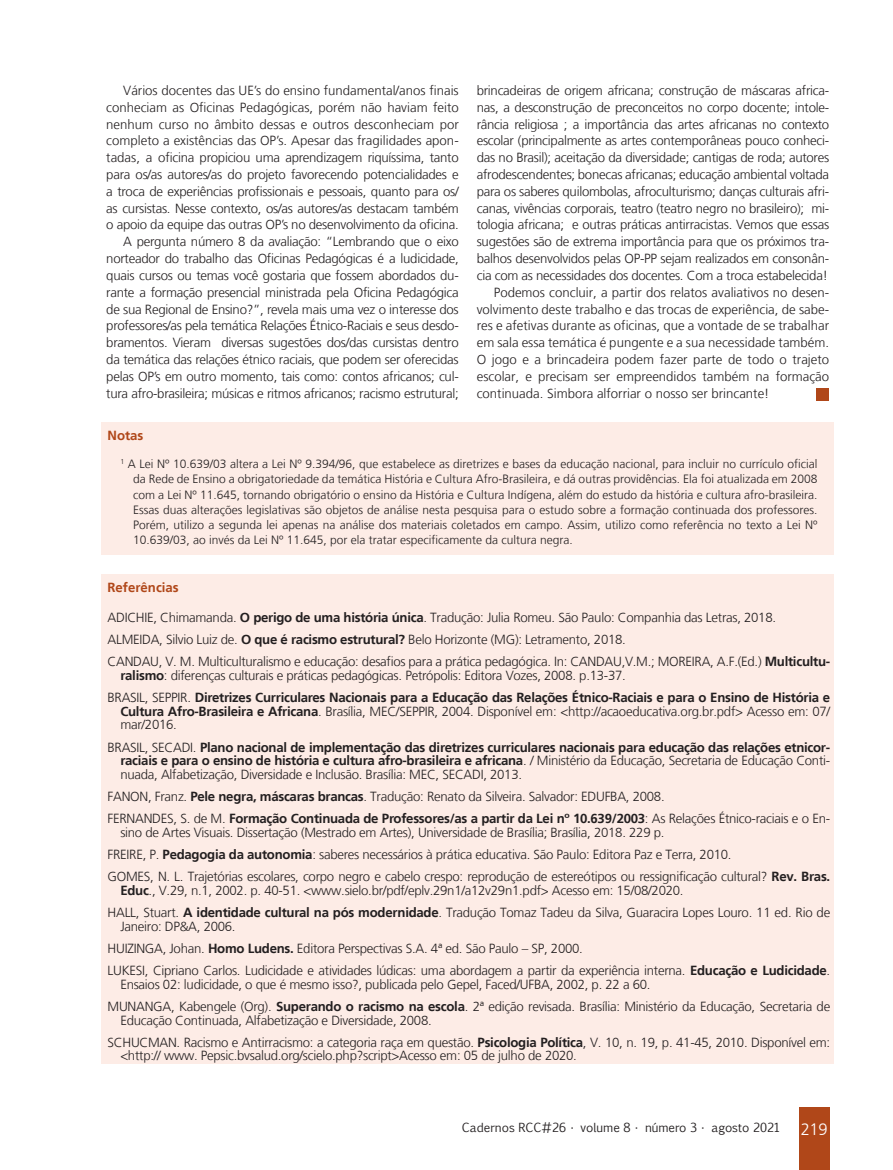
<style>
.page{position:relative;width:893px;height:1170px;background:#fff}
.page>*{position:absolute;margin:0;border:0;box-sizing:border-box;transform-origin:0 0}
.Miolo__8_8{font:300 13.2px/16.8px "Frutiger LT";letter-spacing:-.02em;color:#231f20;text-align:justify}
.Referências__8_8{font:300 13.2px/13.6px "Frutiger LT";letter-spacing:-.02em;color:#231f20}
.Referências__8_8-2{font:700 13.2px/13.6px "Frutiger LT";letter-spacing:-.02em;color:#231f20;text-align:justify}
.Subtítulo_LARANJA_DO{font:700 13.2px "Frutiger LT";color:#b04719}
.Notas{font:300 12px/15px "Frutiger LT";color:#231f20;text-align:justify}
.t1{font:12px "Euphemia CAS";color:#231f20}
.s1{font-weight:700}
.s2{font-weight:300}
.s3{font-family:"Frutiger LT";font-weight:300;font-size:16.5px;color:#fff}
</style>
<div class="page">
<div style="left:799px;top:1107px;width:30px;height:62px;background:#b04719"></div>
<div style="left:816px;top:388px;width:13px;height:13px;background:#b04719"></div>
<div style="left:102px;top:422px;width:732px;height:133px;background:#fdece6"></div>
<div style="left:102px;top:573px;width:732px;height:490px;background:#fdece6"></div>
<p class="Miolo__8_8" style="left:106px;top:82px;width:354px;text-indent:17px">Vários docentes das UE’s do ensino fundamental/anos finais conheciam as Oficinas Pedagógicas, porém não haviam feito nenhum curso no âmbito dessas e outros desconheciam por completo a existências das OP’s. Apesar das fragilidades apon&shy;tadas, a oficina propiciou uma aprendizagem riquíssima, tanto para os/as autores/as do projeto favorecendo potencialidades e a troca de experiências profissionais e pessoais, quanto para os/ as cursistas. Nesse contexto, os/as autores/as destacam também o apoio da equipe das outras OP’s no desenvolvimento da oficina.</p>
<p class="Miolo__8_8" style="left:106px;top:233px;width:354px;text-indent:17px">A pergunta número 8 da avaliação: “Lembrando que o eixo norteador do trabalho das Oficinas Pedagógicas é a ludicidade, quais cursos ou temas você gostaria que fossem abordados du&shy;rante a formação presencial ministrada pela Oficina Pedagógica de sua Regional de Ensino?”, revela mais uma vez o interesse dos professores/as pela temática Relações Étnico-Raciais e seus desdo&shy;bramentos. Vieram diversas sugestões dos/das cursistas dentro da temática das relações étnico raciais, que podem ser oferecidas pelas OP’s em outro momento, tais como: contos africanos; cul&shy;tura afro-brasileira; músicas e ritmos africanos; racismo estrutural;</p>
<p class="Miolo__8_8" style="left:477px;top:82px;width:354px">brincadeiras de origem africana; construção de máscaras africa&shy;nas, a desconstrução de preconceitos no corpo docente; intole&shy;rância religiosa ; a importância das artes africanas no contexto escolar (principalmente as artes contemporâneas pouco conheci&shy;das no Brasil); aceitação da diversidade; cantigas de roda; autores afrodescendentes; bonecas africanas; educação ambiental voltada para os saberes quilombolas, afroculturismo; danças culturais afri&shy;canas, vivências corporais, teatro (teatro negro no brasileiro); mi&shy;tologia africana; e outras práticas antirracistas. Vemos que essas sugestões são de extrema importância para que os próximos tra&shy;balhos desenvolvidos pelas OP-PP sejam realizados em consonân&shy;cia com as necessidades dos docentes. Com a troca estabelecida!</p>
<p class="Miolo__8_8" style="left:477px;top:284px;width:354px;text-indent:17px">Podemos concluir, a partir dos relatos avaliativos no desen&shy;volvimento deste trabalho e das trocas de experiência, de sabe&shy;res e afetivas durante as oficinas, que a vontade de se trabalhar em sala essa temática é pungente e a sua necessidade também.<br>O jogo e a brincadeira podem fazer parte de todo o trajeto escolar, e precisam ser empreendidos também na formação continuada. Simbora alforriar o nosso ser brincante!</p>
<p class="Subtítulo_LARANJA_DO" style="left:108px;top:428px;width:37px">Notas</p>
<p class="Notas" style="left:133px;top:457px;width:686px;text-indent:-13px"><sup>1</sup> A Lei Nº 10.639/03 altera a Lei Nº 9.394/96, que estabelece as diretrizes e bases da educação nacional, para incluir no currículo oficial da Rede de Ensino a obrigatoriedade da temática História e Cultura Afro-Brasileira, e dá outras providências. Ela foi atualizada em 2008 com a Lei Nº 11.645, tornando obrigatório o ensino da História e Cultura Indígena, além do estudo da história e cultura afro-brasileira.<br>Essas duas alterações legislativas são objetos de análise nesta pesquisa para o estudo sobre a formação continuada dos professores.<br>Porém, utilizo a segunda lei apenas na análise dos materiais coletados em campo. Assim, utilizo como referência no texto a Lei Nº 10.639/03, ao invés da Lei Nº 11.645, por ela tratar especificamente da cultura negra.</p>
<p class="Subtítulo_LARANJA_DO" style="left:108px;top:579px;width:73px">Referências</p>
<p class="Referências__8_8" style="left:108px;top:610px;width:670px">ADICHIE, Chimamanda. <span class="s1">O perigo de uma história única</span>. Tradução: Julia Romeu. São Paulo: Companhia das Letras, 2018.</p>
<p class="Referências__8_8" style="left:108px;top:633px;width:520px">ALMEIDA, Silvio Luiz de. <span class="s1">O que é racismo estrutural?</span> Belo Horizonte (MG): Letramento, 2018.</p>
<p class="Referências__8_8" style="left:120px;top:655px;width:711px;text-indent:-13px">CANDAU, V. M. Multiculturalismo e educação: desafios para a prática pedagógica. In: CANDAU,V.M.; MOREIRA, A.F.(Ed.) <span class="s1">Multicultu&shy;ralismo</span>: diferenças culturais e práticas pedagógicas. Petrópolis: Editora Vozes, 2008. p.13-37.</p>
<p class="Referências__8_8-2" style="left:120px;top:690px;width:711px;text-indent:-13px"><span class="s2">BRASIL, SEPPIR.</span> Diretrizes Curriculares Nacionais para a Educação das Relações Étnico-Raciais e para o Ensino de História e Cultura Afro-Brasileira e Africana<span class="s2">. Brasília, MEC/SEPPIR, 2004. Disponível em: &lt;http://acaoeducativa.org.br.pdf&gt; Acesso em: 07/ mar/2016.</span></p>
<p class="Referências__8_8-2" style="left:120px;top:740px;width:711px;text-indent:-13px"><span class="s2">BRASIL, SECADI.</span> Plano nacional de implementação das diretrizes curriculares nacionais para educação das relações etnicor&shy;raciais e para o ensino de história e cultura afro-brasileira e africana<span class="s2">. / Ministério da Educação, Secretaria de Educação Conti&shy;nuada, Alfabetização, Diversidade e Inclusão. Brasília: MEC, SECADI, 2013.</span></p>
<p class="Referências__8_8" style="left:108px;top:789px;width:559px">FANON, Franz. <span class="s1">Pele negra, máscaras brancas</span>. Tradução: Renato da Silveira. Salvador: EDUFBA, 2008.</p>
<p class="Referências__8_8" style="left:120px;top:812px;width:711px;text-indent:-13px">FERNANDES, S. de M. <span class="s1">Formação Continuada de Professores/as a partir da Lei nº 10.639/2003</span>: As Relações Étnico-raciais e o En&shy;sino de Artes Visuais. Dissertação (Mestrado em Artes), Universidade de Brasília; Brasília, 2018. 229 p.</p>
<p class="Referências__8_8" style="left:108px;top:847px;width:625px">FREIRE, P. <span class="s1">Pedagogia da autonomia</span>: saberes necessários à prática educativa. São Paulo: Editora Paz e Terra, 2010.</p>
<p class="Referências__8_8" style="left:120px;top:870px;width:711px;text-indent:-13px">GOMES, N. L. Trajetórias escolares, corpo negro e cabelo crespo: reprodução de estereótipos ou ressignificação cultural? <span class="s1">Rev. Bras.<br>Educ</span>., V.29, n.1, 2002. p. 40-51. &lt;www.sielo.br/pdf/eplv.29n1/a12v29n1.pdf&gt; Acesso em: 15/08/2020.</p>
<p class="Referências__8_8" style="left:120px;top:905px;width:711px;text-indent:-13px">HALL, Stuart. <span class="s1">A identidade cultural na pós modernidade</span>. Tradução Tomaz Tadeu da Silva, Guaracira Lopes Louro. 11 ed. Rio de<br>Janeiro: DP&amp;A, 2006.</p>
<p class="Referências__8_8" style="left:108px;top:941px;width:477px">HUIZINGA, Johan. <span class="s1">Homo Ludens.</span> Editora Perspectivas S.A. 4ª ed. São Paulo – SP, 2000.</p>
<p class="Referências__8_8" style="left:120px;top:963px;width:711px;text-indent:-13px">LUKESI, Cipriano Carlos. Ludicidade e atividades lúdicas: uma abordagem a partir da experiência interna. <span class="s1">Educação e Ludicidade</span>.<br>Ensaios 02: ludicidade, o que é mesmo isso?, publicada pelo Gepel, Faced/UFBA, 2002, p. 22 a 60.</p>
<p class="Referências__8_8" style="left:120px;top:999px;width:711px;text-indent:-13px">MUNANGA, Kabengele (Org). <span class="s1">Superando o racismo na escola</span>. 2ª edição revisada. Brasília: Ministério da Educação, Secretaria de<br>Educação Continuada, Alfabetização e Diversidade, 2008.</p>
<p class="Referências__8_8" style="left:120px;top:1035px;width:711px;text-indent:-13px">SCHUCMAN. Racismo e Antirracismo: a categoria raça em questão. <span class="s1">Psicologia Política</span>, V. 10, n. 19, p. 41-45, 2010. Disponível em: &lt;http:// www. Pepsic.bvsalud.org/scielo.php?script&gt;Acesso em: 05 de julho de 2020.</p>
<p class="t1" style="left:462px;top:1119px;width:367px">Cadernos RCC#26 • volume 8 • número 3 • agosto 2021 <span class="s3">219</span></p>
</div>
